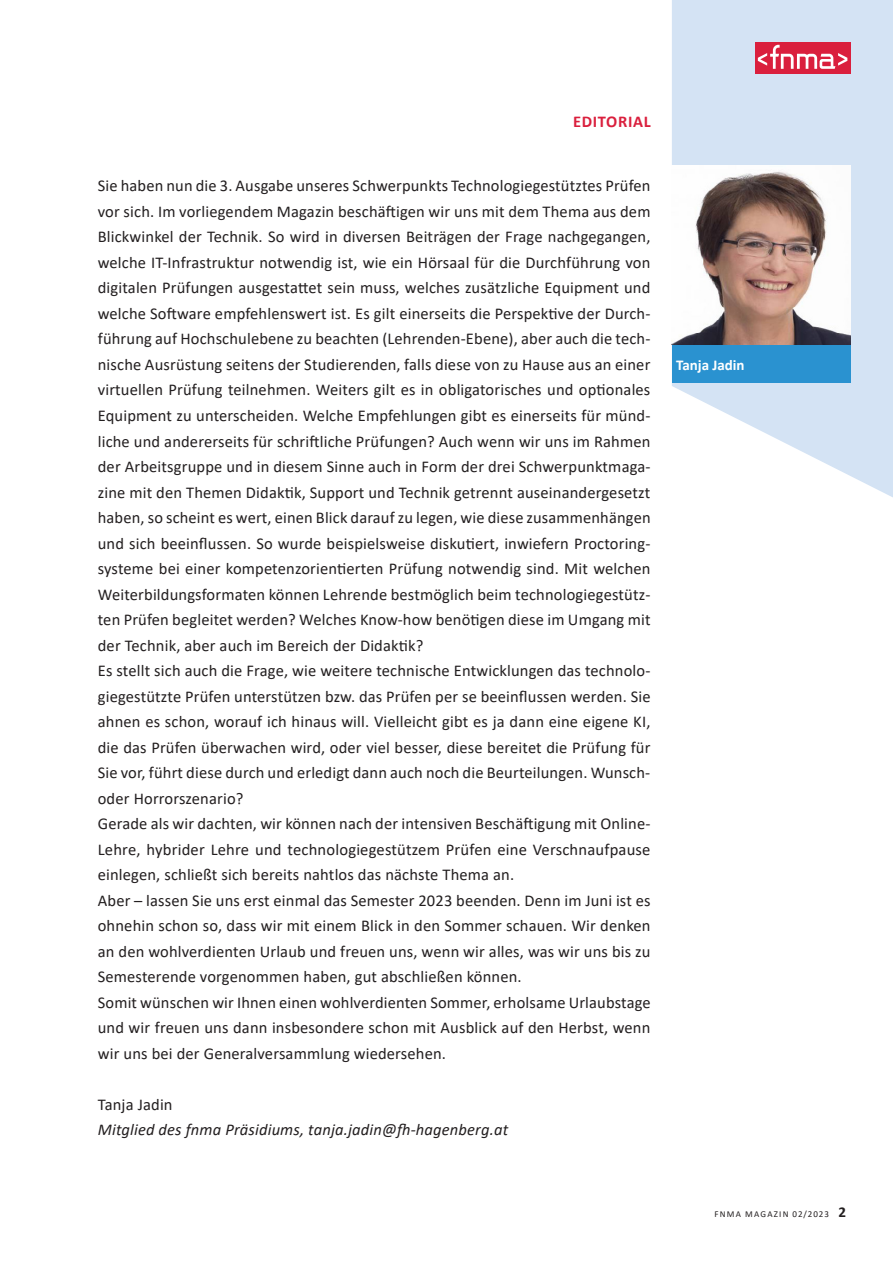
<style>
.page{position:relative;width:893px;height:1263px;background:#fff}
.page>*{position:absolute;margin:0;border:0;box-sizing:border-box;transform-origin:0 0}
.Body_1{font:16.5px/25.5px "Calibri";letter-spacing:.01em;color:#231f20;text-align:justify}
.Body_1-2{font:italic 16.5px "Calibri";letter-spacing:.01em;color:#231f20}
.Head_2{font:700 16.5px "Calibri";letter-spacing:.04em;color:#da1f3d}
.t1{font:700 15px "Calibri";color:#fff}
.t2{font:9px "Calibri";letter-spacing:.14em;color:#231f20}
.s1{font-weight:700;font-size:15px}
</style>
<div class="page">
<svg style="left:672px;top:0;width:221px;height:497px;fill:#d4e3f4"></svg>
<div style="left:672px;top:344px;width:178px;height:39px;background:#2a92d0"></div>
<img style="left:672px;top:166px;width:178px;height:178px">
<div style="left:755px;top:43px;width:95px;height:31px;background:#da1f3d"></div>
<svg style="left:758px;top:45px;width:89px;height:24px"></svg>
<h1 class="Head_2" style="left:573px;top:110px;width:79px">EDITORIAL</h1>
<p class="Body_1" style="left:98px;top:173px;width:554px">Sie haben nun die 3. Ausgabe unseres Schwerpunkts Technologiegestütztes Prüfen vor sich. Im vorliegendem Magazin beschäftigen wir uns mit dem Thema aus dem Blickwinkel der Technik. So wird in diversen Beiträgen der Frage nachgegangen, welche IT-Infrastruktur notwendig ist, wie ein Hörsaal für die Durchführung von digitalen Prüfungen ausgestattet sein muss, welches zusätzliche Equipment und welche Software empfehlenswert ist. Es gilt einerseits die Perspektive der Durch&shy;führung auf Hochschulebene zu beachten (Lehrenden-Ebene), aber auch die tech&shy;nische Ausrüstung seitens der Studierenden, falls diese von zu Hause aus an einer virtuellen Prüfung teilnehmen. Weiters gilt es in obligatorisches und optionales Equipment zu unterscheiden. Welche Empfehlungen gibt es einerseits für münd&shy;liche und andererseits für schriftliche Prüfungen? Auch wenn wir uns im Rahmen der Arbeitsgruppe und in diesem Sinne auch in Form der drei Schwerpunktmaga&shy;zine mit den Themen Didaktik, Support und Technik getrennt auseinandergesetzt haben, so scheint es wert, einen Blick darauf zu legen, wie diese zusammenhängen und sich beeinflussen. So wurde beispielsweise diskutiert, inwiefern Proctoring&shy;systeme bei einer kompetenzorientierten Prüfung notwendig sind. Mit welchen Weiterbildungsformaten können Lehrende bestmöglich beim technologiegestütz&shy;ten Prüfen begleitet werden? Welches Know-how benötigen diese im Umgang mit der Technik, aber auch im Bereich der Didaktik?</p>
<p class="Body_1" style="left:98px;top:657px;width:554px">Es stellt sich auch die Frage, wie weitere technische Entwicklungen das technolo&shy;giegestützte Prüfen unterstützen bzw. das Prüfen per se beeinflussen werden. Sie ahnen es schon, worauf ich hinaus will. Vielleicht gibt es ja dann eine eigene KI, die das Prüfen überwachen wird, oder viel besser, diese bereitet die Prüfung für Sie vor, führt diese durch und erledigt dann auch noch die Beurteilungen. Wunsch&shy;oder Horrorszenario?</p>
<p class="Body_1" style="left:98px;top:810px;width:554px">Gerade als wir dachten, wir können nach der intensiven Beschäftigung mit Online-Lehre, hybrider Lehre und technologiegestützem Prüfen eine Verschnaufpause einlegen, schließt sich bereits nahtlos das nächste Thema an.</p>
<p class="Body_1" style="left:98px;top:887px;width:554px">Aber – lassen Sie uns erst einmal das Semester 2023 beenden. Denn im Juni ist es ohnehin schon so, dass wir mit einem Blick in den Sommer schauen. Wir denken an den wohlverdienten Urlaub und freuen uns, wenn wir alles, was wir uns bis zu Semesterende vorgenommen haben, gut abschließen können.</p>
<p class="Body_1" style="left:98px;top:989px;width:554px">Somit wünschen wir Ihnen einen wohlverdienten Sommer, erholsame Urlaubstage und wir freuen uns dann insbesondere schon mit Ausblick auf den Herbst, wenn wir uns bei der Generalversammlung wiedersehen.</p>
<p class="Body_1" style="left:98px;top:1091px;width:76px">Tanja Jadin</p>
<p class="Body_1-2" style="left:98px;top:1118px;width:412px">Mitglied des fnma Präsidiums, tanja.jadin@fh-hagenberg.at</p>
<p class="t1" style="left:676px;top:354px;width:70px">Tanja Jadin</p>
<p class="t2" style="left:714px;top:1207px;width:133px">FNMA MAGAZIN 02/2023 <span class="s1">2</span></p>
</div>
